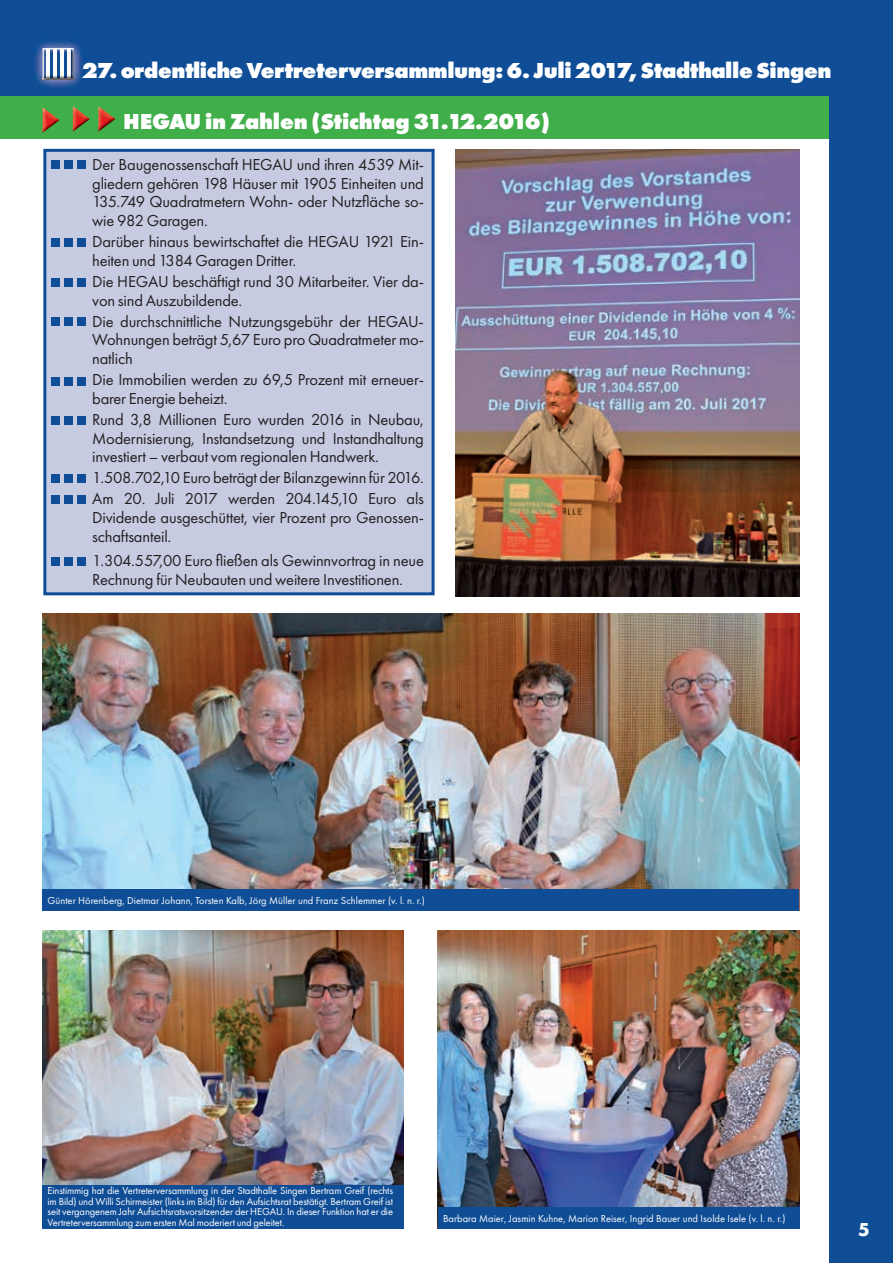
<style>
.page{position:relative;width:893px;height:1263px;background:#fff}
.page>*{position:absolute;margin:0;border:0;box-sizing:border-box;transform-origin:0 0}
.t1{font:800 22.5px "Futura PT";letter-spacing:-.02em;color:#fff}
.t2{font:700 19.5px "Futura PT";color:#fff}
.t3{font:16.5px/18.8px "Futura PT";letter-spacing:-.01em;color:#231f20}
.t4{font:10.5px/10.5px "Futura PT";color:#fff;text-align:justify}
</style>
<div class="page">
<div style="left:43px;top:149px;width:392px;height:446px;background:#c7cbe2;border:3px solid #0f4d96"></div>
<img style="left:438px;top:931px;width:361px;height:277px">
<img style="left:455px;top:150px;width:344px;height:446px">
<div style="left:0;top:0;width:893px;height:96px;background:#0f4d96"></div>
<div style="left:0;top:96px;width:852px;height:42px;background:#40ae49"></div>
<img style="left:35px;top:41px;width:48px;height:47px">
<img style="left:43px;top:48px;width:31px;height:31px">
<img style="left:43px;top:107px;width:14px;height:11px">
<img style="left:43px;top:118px;width:17px;height:14px">
<img style="left:73px;top:106px;width:14px;height:11px">
<img style="left:73px;top:117px;width:17px;height:14px">
<img style="left:98px;top:106px;width:14px;height:11px">
<img style="left:98px;top:117px;width:17px;height:14px">
<div style="left:829px;top:0;width:64px;height:1263px;background:#0f4d96"></div>
<img style="left:43px;top:613px;width:756px;height:277px">
<div style="left:43px;top:890px;width:756px;height:21px;background:#0f4d96"></div>
<img style="left:43px;top:931px;width:361px;height:254px">
<div style="left:43px;top:1185px;width:361px;height:44px;background:#0f4d96"></div>
<div style="left:438px;top:1208px;width:361px;height:21px;background:#0f4d96"></div>
<div style="left:51px;top:161px;width:8px;height:8px;background:#0f4d96"></div>
<div style="left:64px;top:161px;width:8px;height:8px;background:#0f4d96"></div>
<div style="left:77px;top:161px;width:9px;height:8px;background:#0f4d96"></div>
<div style="left:51px;top:239px;width:8px;height:8px;background:#0f4d96"></div>
<div style="left:64px;top:239px;width:8px;height:8px;background:#0f4d96"></div>
<div style="left:77px;top:239px;width:9px;height:8px;background:#0f4d96"></div>
<div style="left:51px;top:278px;width:8px;height:9px;background:#0f4d96"></div>
<div style="left:64px;top:278px;width:8px;height:9px;background:#0f4d96"></div>
<div style="left:77px;top:278px;width:9px;height:9px;background:#0f4d96"></div>
<div style="left:51px;top:318px;width:8px;height:8px;background:#0f4d96"></div>
<div style="left:64px;top:318px;width:8px;height:8px;background:#0f4d96"></div>
<div style="left:77px;top:318px;width:9px;height:8px;background:#0f4d96"></div>
<div style="left:51px;top:377px;width:8px;height:9px;background:#0f4d96"></div>
<div style="left:64px;top:377px;width:8px;height:9px;background:#0f4d96"></div>
<div style="left:77px;top:377px;width:9px;height:9px;background:#0f4d96"></div>
<div style="left:51px;top:417px;width:8px;height:8px;background:#0f4d96"></div>
<div style="left:64px;top:417px;width:8px;height:8px;background:#0f4d96"></div>
<div style="left:77px;top:417px;width:9px;height:8px;background:#0f4d96"></div>
<div style="left:51px;top:474px;width:8px;height:9px;background:#0f4d96"></div>
<div style="left:64px;top:474px;width:8px;height:9px;background:#0f4d96"></div>
<div style="left:77px;top:474px;width:9px;height:9px;background:#0f4d96"></div>
<div style="left:51px;top:495px;width:8px;height:9px;background:#0f4d96"></div>
<div style="left:64px;top:495px;width:8px;height:9px;background:#0f4d96"></div>
<div style="left:77px;top:495px;width:9px;height:9px;background:#0f4d96"></div>
<div style="left:51px;top:557px;width:8px;height:9px;background:#0f4d96"></div>
<div style="left:64px;top:557px;width:8px;height:9px;background:#0f4d96"></div>
<div style="left:77px;top:557px;width:9px;height:9px;background:#0f4d96"></div>
<h1 class="t1" style="left:82px;top:57px;width:751px">27. ordentliche Vertreterversammlung: 6. Juli 2017, Stadthalle Singen</h1>
<h1 class="t1" style="left:123px;top:107px;width:428px">HEGAU in Zahlen (Stichtag 31.12.2016)</h1>
<p class="t3" style="left:92px;top:155px;width:333px;text-align:justify">Der Baugenossenschaft HEGAU und ihren 4539 Mit&shy;gliedern gehören 198 Häuser mit 1905 Einheiten und 135.749 Quadratmetern Wohn- oder Nutzfläche so&shy;wie 982 Garagen.</p>
<p class="t3" style="left:92px;top:232px;width:333px">Darüber hinaus bewirtschaftet die HEGAU 1921 Ein&shy;heiten und 1384 Garagen Dritter.</p>
<p class="t3" style="left:92px;top:272px;width:333px">Die HEGAU beschäftigt rund 30 Mitarbeiter. Vier da&shy;von sind Auszubildende.</p>
<p class="t3" style="left:92px;top:312px;width:333px;text-align:justify">Die durchschnittliche Nutzungsgebühr der HEGAU-Wohnungen beträgt 5,67 Euro pro Quadratmeter mo&shy;natlich</p>
<p class="t3" style="left:92px;top:370px;width:333px">Die Immobilien werden zu 69,5 Prozent mit erneuer&shy;barer Energie beheizt.</p>
<p class="t3" style="left:92px;top:410px;width:333px;text-align:justify">Rund 3,8 Millionen Euro wurden 2016 in Neubau, Modernisierung, Instandsetzung und Instandhaltung investiert – verbaut vom regionalen Handwerk.</p>
<p class="t3" style="left:92px;top:467px;width:333px;line-height:21px">1.508.702,10 Euro beträgt der Bilanzgewinn für 2016.<br>Am 20. Juli 2017 werden 204.145,10 Euro als</p>
<p class="t3" style="left:92px;top:508px;width:333px">Dividende ausgeschüttet, vier Prozent pro Genossen&shy;schaftsanteil.</p>
<p class="t3" style="left:92px;top:551px;width:333px">1.304.557,00 Euro fließen als Gewinnvortrag in neue<br>Rechnung für Neubauten und weitere Investitionen.</p>
<p class="t4" style="left:48px;top:895px;width:379px">Günter Hörenberg, Dietmar Johann, Torsten Kalb, Jörg Müller und Franz Schlemmer (v. l. n. r.)</p>
<p class="t4" style="left:48px;top:1185px;width:347px">Einstimmig hat die Vertreterversammlung in der Stadthalle Singen Bertram Greif (rechts im Bild) und Willi Schirmeister (links im Bild) für den Aufsichtsrat bestätigt. Bertram Greif ist seit vergangenem Jahr Aufsichtsratsvorsitzender der HEGAU. In dieser Funktion hat er die Vertreterversammlung zum ersten Mal moderiert und geleitet.</p>
<p class="t4" style="left:443px;top:1213px;width:344px">Barbara Maier, Jasmin Kuhne, Marion Reiser, Ingrid Bauer und Isolde Isele (v. l. n. r.)</p>
<p class="t2" style="left:858px;top:1217px;width:13px">5</p>
</div>
